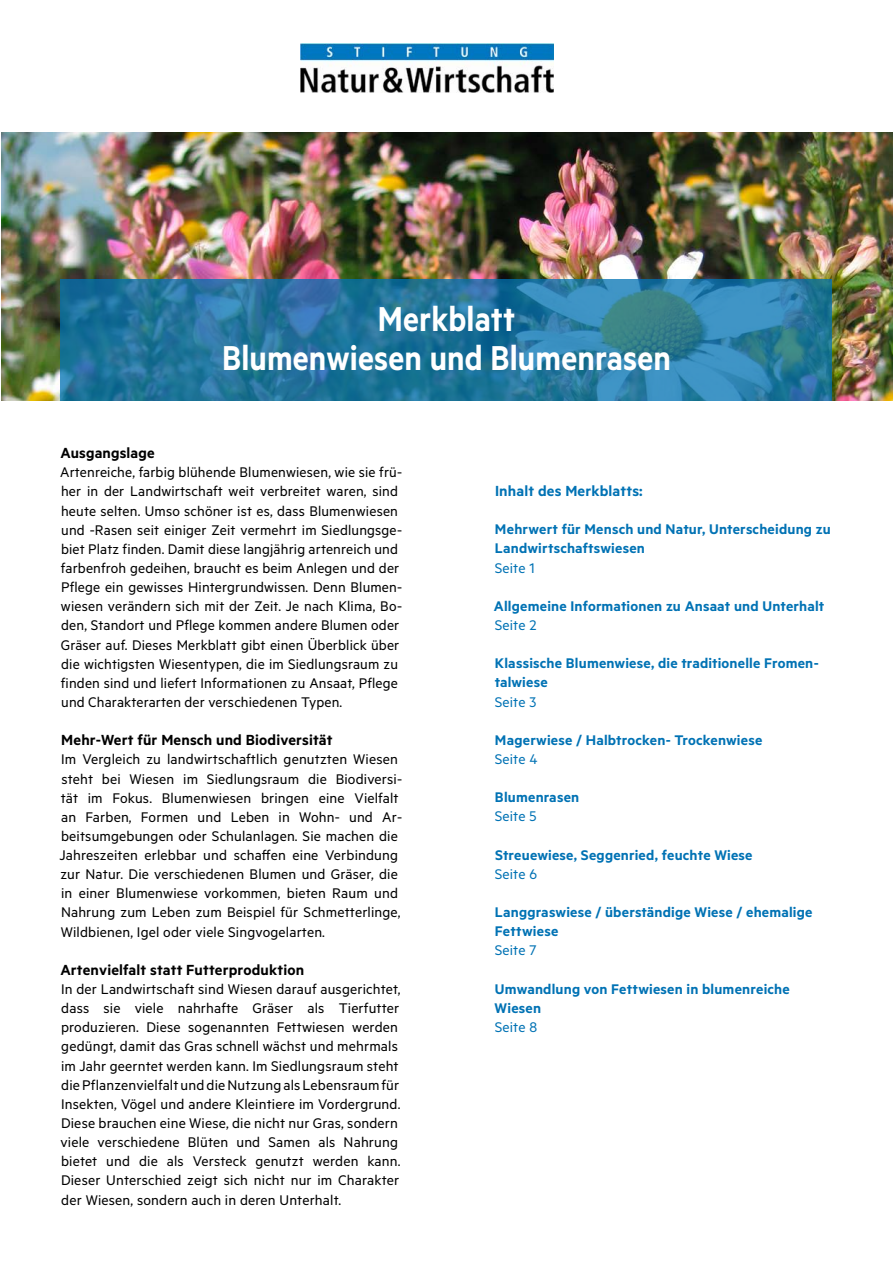
<style>
.page{position:relative;width:893px;height:1263px;background:#fff}
.page>*{position:absolute;margin:0;border:0;box-sizing:border-box;transform-origin:0 0}
.t1{font:600 38.85px/39px "Metric";letter-spacing:.005em;color:#fff;text-align:center;scale:.89 1}
.t2{font:600 16.5px "Metric";letter-spacing:.01em;color:#000}
.t3{font:600 16.5px "Metric";letter-spacing:.01em;color:#0072b4}
.t4{font:15.75px/19.2px "Metric";letter-spacing:.01em;color:#000}
.t5{font:600 15.75px/19.2px "Metric";letter-spacing:.01em;color:#0072b4}
.t6{font:15.75px "Metric";letter-spacing:.005em;color:#0072b4}
</style>
<div class="page">
<img style="left:2px;top:133px;width:891px;height:268px">
<svg style="left:61px;top:280px;width:771px;height:121px;background:#2779a0"></svg>
<img style="left:300px;top:44px;width:253px;height:48px">
<h1 class="t1" style="left:222px;top:298px;width:506px">Merkblatt<br>Blumenwiesen und Blumenrasen</h1>
<p class="t2" style="left:60px;top:443px;width:96px">Ausgangslage</p>
<p class="t4" style="left:60px;top:462px;width:343px">Artenreiche, farbig blühende Blumenwiesen, wie sie frü&shy;her in der Landwirtschaft weit verbreitet waren, sind heute selten. Umso schöner ist es, dass Blumenwiesen und -Rasen seit einiger Zeit vermehrt im Siedlungsge&shy;biet Platz finden. Damit diese langjährig artenreich und farbenfroh gedeihen, braucht es beim Anlegen und der Pflege ein gewisses Hintergrundwissen. Denn Blumen&shy;wiesen verändern sich mit der Zeit. Je nach Klima, Bo&shy;den, Standort und Pflege kommen andere Blumen oder Gräser auf. Dieses Merkblatt gibt einen Überblick über die wichtigsten Wiesentypen, die im Siedlungsraum zu finden sind und liefert Informationen zu Ansaat, Pflege und Charakterarten der verschiedenen Typen.</p>
<p class="t2" style="left:61px;top:730px;width:273px">Mehr-Wert für Mensch und Biodiversität</p>
<p class="t4" style="left:60px;top:749px;width:344px">Im Vergleich zu landwirtschaftlich genutzten Wiesen steht bei Wiesen im Siedlungsraum die Biodiversi&shy;tät im Fokus. Blumenwiesen bringen eine Vielfalt an Farben, Formen und Leben in Wohn- und Ar&shy;beitsumgebungen oder Schulanlagen. Sie machen die Jahreszeiten erlebbar und schaffen eine Verbindung zur Natur. Die verschiedenen Blumen und Gräser, die in einer Blumenwiese vorkommen, bieten Raum und Nahrung zum Leben zum Beispiel für Schmetterlinge, Wildbienen, Igel oder viele Singvogelarten.</p>
<p class="t2" style="left:60px;top:960px;width:245px">Artenvielfalt statt Futterproduktion</p>
<p class="t4" style="left:61px;top:979px;width:342px">In der Landwirtschaft sind Wiesen darauf ausgerichtet, dass sie viele nahrhafte Gräser als Tierfutter produzieren. Diese sogenannten Fettwiesen werden gedüngt, damit das Gras schnell wächst und mehrmals im Jahr geerntet werden kann. Im Siedlungsraum steht die Pflanzenvielfalt und die Nutzung als Lebensraum für Insekten, Vögel und andere Kleintiere im Vordergrund.<br>Diese brauchen eine Wiese, die nicht nur Gras, sondern viele verschiedene Blüten und Samen als Nahrung bietet und die als Versteck genutzt werden kann.<br>Dieser Unterschied zeigt sich nicht nur im Charakter der Wiesen, sondern auch in deren Unterhalt.</p>
<p class="t3" style="left:495px;top:481px;width:149px">Inhalt des Merkblatts:</p>
<p class="t5" style="left:495px;top:519px;width:337px">Mehrwert für Mensch und Natur, Unterscheidung zu<br>Landwirtschaftswiesen</p>
<p class="t6" style="left:495px;top:558px;width:41px">Seite 1</p>
<p class="t5" style="left:494px;top:596px;width:332px">Allgemeine Informationen zu Ansaat und Unterhalt</p>
<p class="t6" style="left:495px;top:616px;width:43px">Seite 2</p>
<p class="t5" style="left:495px;top:653px;width:326px">Klassische Blumenwiese, die traditionelle Fromen&shy;talwiese</p>
<p class="t6" style="left:495px;top:692px;width:43px">Seite 3</p>
<p class="t5" style="left:495px;top:730px;width:269px">Magerwiese / Halbtrocken- Trockenwiese</p>
<p class="t6" style="left:495px;top:750px;width:44px">Seite 4</p>
<p class="t5" style="left:495px;top:787px;width:86px">Blumenrasen</p>
<p class="t6" style="left:495px;top:807px;width:43px">Seite 5</p>
<p class="t5" style="left:495px;top:845px;width:259px">Streuewiese, Seggenried, feuchte Wiese</p>
<p class="t6" style="left:495px;top:865px;width:44px">Seite 6</p>
<p class="t5" style="left:495px;top:902px;width:319px">Langgraswiese / überständige Wiese / ehemalige<br>Fettwiese</p>
<p class="t6" style="left:495px;top:941px;width:43px">Seite 7</p>
<p class="t5" style="left:495px;top:979px;width:297px">Umwandlung von Fettwiesen in blumenreiche<br>Wiesen</p>
<p class="t6" style="left:495px;top:1018px;width:44px">Seite 8</p>
</div>
